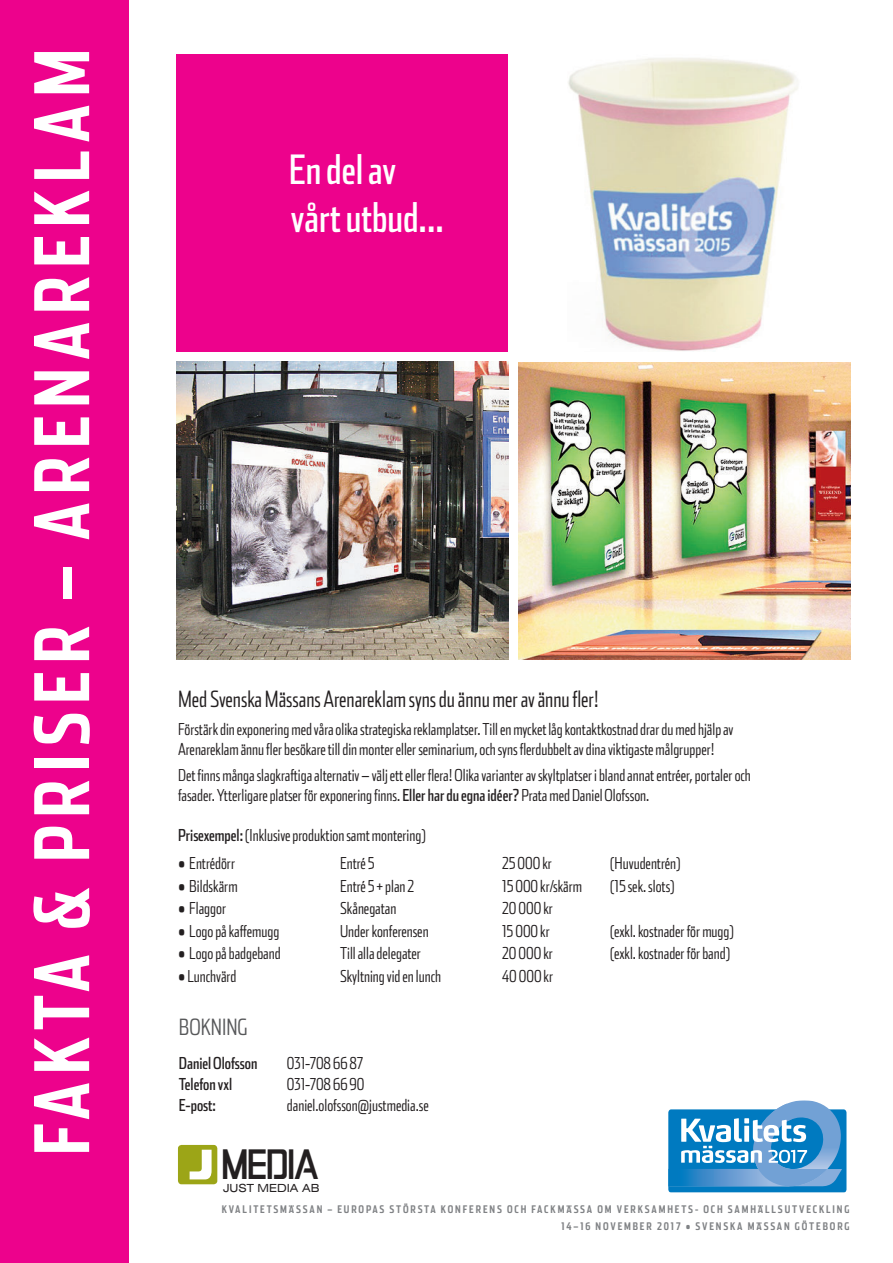
<style>
.page{position:relative;width:893px;height:1263px;background:#fff}
.page>*{position:absolute;margin:0;border:0;box-sizing:border-box;transform-origin:0 0}
.t1{font:700 75px "Stainless Comp";letter-spacing:.1em;color:#fff}
.t2{font:45.45px "Conviction";letter-spacing:-.005em;color:#231f20}
.t3{font:40.5px/48.6px "Stainless Comp";color:#fff}
.t4{font:300 22.5px "Stainless Comp";color:#231f20}
.t5{font:300 22.5px "Stainless Comp";color:#57585a}
.t6{font:300 16.5px/19.8px "Stainless Comp";color:#231f20}
.t7{font:16.5px "Stainless Comp";color:#231f20}
.t8{font:expanded 11.1px "Swiss 721 BT";color:#231f20}
.t9{font:700 10.5px/16.5px "Stainless Comp";letter-spacing:.18em;color:#808285;text-align:right}
.s1{font-weight:400}
</style>
<div class="page">
<div style="left:0;top:0;width:128px;height:1263px;background:#ed028c"></div>
<div style="left:178px;top:1145px;width:39px;height:39px;background:#9ca517;border-radius:4px"></div>
<svg style="left:190px;top:1150px;width:22px;height:29px"></svg>
<div style="left:668px;top:1109px;width:178px;height:83px;background:linear-gradient(to right,#007ac0,#007ac0);border-radius:3px"></div>
<svg style="left:668px;top:1101px;width:175px;height:85px"></svg>
<div style="left:665px;top:1099px;width:184px;height:94px;border:1px solid #fff"></div>
<div style="left:177px;top:54px;width:331px;height:298px;background:#ed028c"></div>
<img style="left:568px;top:58px;width:230px;height:293px">
<img style="left:177px;top:362px;width:331px;height:297px">
<img style="left:519px;top:362px;width:331px;height:298px">
<h1 class="t1" style="left:19px;top:1155px;width:1108px;rotate:-90deg">FAKTA &amp; PRISER – ARENAREKLAM</h1>
<h3 class="t3" style="left:289px;top:145px;width:157px">En del av vårt utbud...</h3>
<h3 class="t4" style="left:178px;top:686px;width:422px">Med Svenska Mässans Arenareklam syns du ännu mer av ännu fler!</h3>
<p class="t6" style="left:178px;top:719px;width:557px">Förstärk din exponering med våra olika strategiska reklamplatser. Till en mycket låg kontaktkostnad drar du med hjälp av<br>Arenareklam ännu fler besökare till din monter eller seminarium, och syns flerdubbelt av dina viktigaste målgrupper!</p>
<p class="t6" style="left:178px;top:765px;width:574px">Det finns många slagkraftiga alternativ – välj ett eller flera! Olika varianter av skyltplatser i bland annat entréer, portaler och fasader. Ytterligare platser för exponering finns. <span class="s1">Eller har du egna idéer?</span> Prata med Daniel Olofsson.</p>
<p class="t6" style="left:178px;top:825px;width:249px"><span class="s1">Prisexempel:</span>(Inklusive produktion samt montering)</p>
<p class="t6" style="left:178px;top:854px;width:59px">• Entrédörr</p>
<p class="t6" style="left:340px;top:854px;width:36px">Entré 5</p>
<p class="t6" style="left:502px;top:854px;width:52px">25 000 kr</p>
<p class="t6" style="left:610px;top:854px;width:72px">(Huvudentrén)</p>
<p class="t6" style="left:178px;top:876px;width:61px">• Bildskärm</p>
<p class="t6" style="left:340px;top:876px;width:76px">Entré 5 + plan 2</p>
<p class="t6" style="left:502px;top:876px;width:82px">15 000 kr/skärm</p>
<p class="t6" style="left:610px;top:876px;width:66px">(15 sek. slots)</p>
<p class="t6" style="left:178px;top:899px;width:50px">• Flaggor</p>
<p class="t6" style="left:340px;top:899px;width:58px">Skånegatan</p>
<p class="t6" style="left:502px;top:899px;width:52px">20 000 kr</p>
<p class="t6" style="left:178px;top:921px;width:103px">• Logo på kaffemugg</p>
<p class="t6" style="left:340px;top:921px;width:90px">Under konferensen</p>
<p class="t6" style="left:502px;top:921px;width:49px">15 000 kr</p>
<p class="t6" style="left:610px;top:921px;width:125px">(exkl. kostnader för mugg)</p>
<p class="t6" style="left:178px;top:944px;width:104px">• Logo på badgeband</p>
<p class="t6" style="left:340px;top:944px;width:82px">Till alla delegater</p>
<p class="t6" style="left:502px;top:944px;width:52px">20 000 kr</p>
<p class="t6" style="left:610px;top:944px;width:121px">(exkl. kostnader för band)</p>
<p class="t6" style="left:178px;top:966px;width:60px">• Lunchvärd</p>
<p class="t6" style="left:340px;top:966px;width:103px">Skyltning vid en lunch</p>
<p class="t6" style="left:502px;top:966px;width:53px">40 000 kr</p>
<h3 class="t5" style="left:179px;top:1014px;width:70px">BOKNING</h3>
<p class="t7" style="left:179px;top:1053px;width:80px">Daniel Olofsson</p>
<p class="t6" style="left:287px;top:1053px;width:78px">031-708 66 87</p>
<p class="t7" style="left:179px;top:1074px;width:55px">Telefon vxl</p>
<p class="t6" style="left:287px;top:1074px;width:79px">031-708 66 90</p>
<p class="t7" style="left:179px;top:1095px;width:39px">E-post:</p>
<p class="t6" style="left:287px;top:1095px;width:143px">daniel.olofsson@justmedia.se</p>
<h2 class="t2" style="left:223px;top:1141px;width:99px">MEDIA</h2>
<p class="t8" style="left:223px;top:1181px;width:98px">JUST MEDIA AB</p>
<p class="t9" style="left:222px;top:1201px;width:629px">KVALITETSMÄSSAN – EUROPAS STÖRSTA KONFERENS OCH FACKMÄSSA OM VERKSAMHETS- OCH SAMHÄLLSUTVECKLING<br>14–16 NOVEMBER 2017 • SVENSKA MÄSSAN GÖTEBORG</p>
</div>
